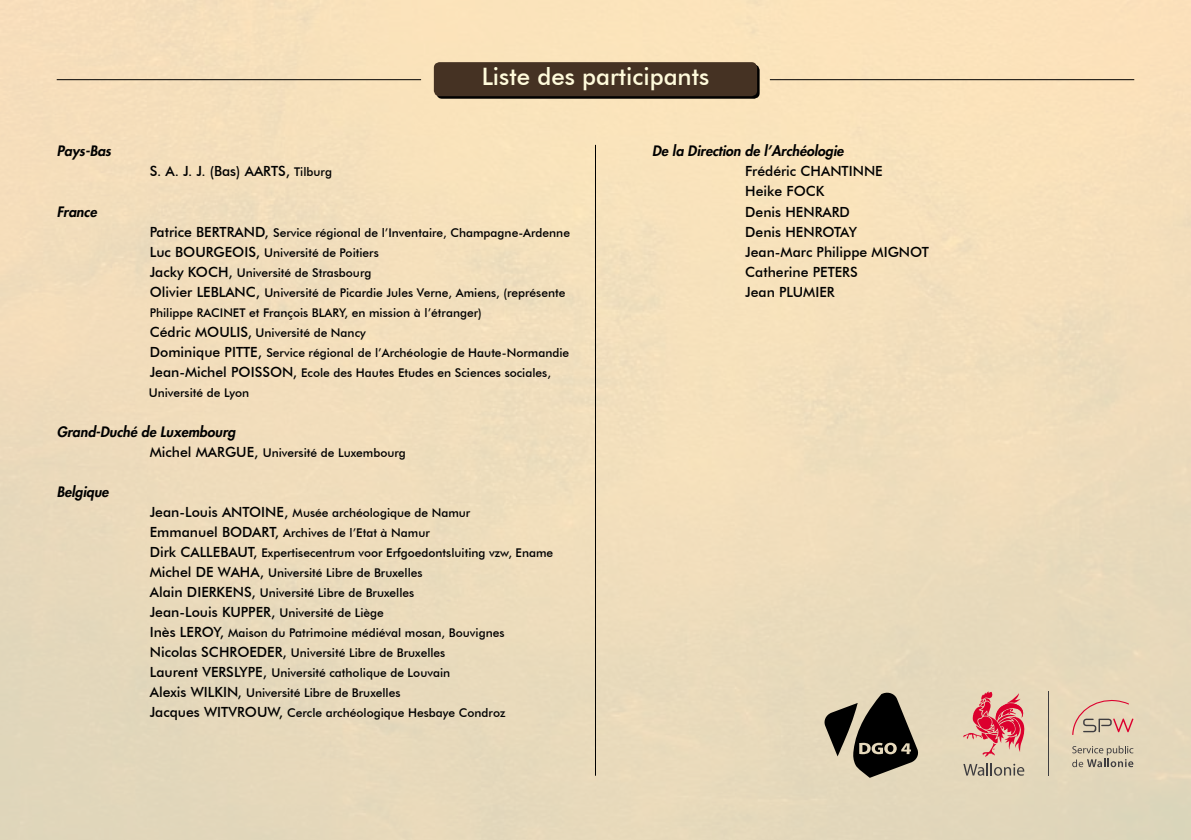
<style>
.page{position:relative;width:1191px;height:840px;background:#fff}
.page>*{position:absolute;margin:0;border:0;box-sizing:border-box;transform-origin:0 0}
.t1{font:500 24px "Futura BT";color:#fffbdb}
.t2{font:500 14px/20px "Futura BT";color:#000}
.t3{font:italic 800 14px "Futura Std";color:#000}
.t4{font:500 12px/20px "Futura BT";color:#000}
.s1{font-size:12px}
.s2{font-size:14px}
</style>
<div class="page">
<img style="left:0;top:0;width:1191px;height:839px">
<div style="left:436px;top:65px;width:323px;height:34px;background:#090604;border-radius:6px"></div>
<div style="left:434px;top:62px;width:323px;height:34px;background:#453223;border-radius:6px"></div>
<hr style="left:595px;top:145px;width:1px;height:630px;background:#000">
<hr style="left:57px;top:79px;width:364px;height:1px;background:#000">
<hr style="left:770px;top:79px;width:364px;height:1px;background:#000">
<svg style="left:963px;top:762px;width:61px;height:13px"></svg>
<svg style="left:963px;top:691px;width:61px;height:65px;background:#e28d8a"></svg>
<hr style="left:1048px;top:691px;width:1px;height:84px;background:#3e3d40">
<svg style="left:1072px;top:697px;width:61px;height:37px;background:#dcc1aa"></svg>
<svg style="left:1072px;top:745px;width:61px;height:21px"></svg>
<svg style="left:823px;top:691px;width:96px;height:86px;background:#716b5c"></svg>
<h1 class="t1" style="left:482px;top:61px;width:229px">Liste des participants</h1>
<p class="t3" style="left:57px;top:142px;width:56px">Pays-Bas</p>
<p class="t3" style="left:57px;top:202px;width:41px">France</p>
<p class="t2" style="left:150px;top:161px;width:184px">S. A. J. J. (Bas) AARTS, <span class="s1">Tilburg</span></p>
<p class="t4" style="left:149px;top:222px;width:423px"><span class="s2">Patrice BERTRAND,</span> Service régional de l’Inventaire, Champagne-Ardenne <span class="s2">Luc BOURGEOIS,</span> Université de Poitiers<br><span class="s2">Jacky KOCH,</span> Université de Strasbourg<br><span class="s2">Olivier LEBLANC,</span> Université de Picardie Jules Verne, Amiens, (représente Philippe RACINET et François BLARY, en mission à l’étranger)<br><span class="s2">Cédric MOULIS,</span> Université de Nancy<br><span class="s2">Dominique PITTE,</span> Service régional de l’Archéologie de Haute-Normandie <span class="s2">Jean-Michel POISSON,</span> Ecole des Hautes Etudes en Sciences sociales, Université de Lyon</p>
<p class="t3" style="left:57px;top:422px;width:180px">Grand-Duché de Luxembourg</p>
<p class="t4" style="left:150px;top:442px;width:258px"><span class="s2">Michel MARGUE,</span> Université de Luxembourg</p>
<p class="t3" style="left:57px;top:482px;width:53px">Belgique</p>
<p class="t4" style="left:150px;top:502px;width:405px"><span class="s2">Jean-Louis ANTOINE,</span> Musée archéologique de Namur<br><span class="s2">Emmanuel BODART,</span> Archives de l’Etat à Namur<br><span class="s2">Dirk CALLEBAUT,</span> Expertisecentrum voor Erfgoedontsluiting vzw, Ename <span class="s2">Michel DE WAHA,</span> Université Libre de Bruxelles<br><span class="s2">Alain DIERKENS,</span> Université Libre de Bruxelles</p>
<p class="t2" style="left:150px;top:601px;width:236px">Jean-Louis KUPPER, <span class="s1">Université de Liège</span></p>
<p class="t4" style="left:150px;top:622px;width:357px"><span class="s2">Inès LEROY,</span> Maison du Patrimoine médiéval mosan, Bouvignes <span class="s2">Nicolas SCHROEDER,</span> Université Libre de Bruxelles<br><span class="s2">Laurent VERSLYPE,</span> Université catholique de Louvain<br><span class="s2">Alexis WILKIN,</span> Université Libre de Bruxelles<br><span class="s2">Jacques WITVROUW,</span> Cercle archéologique Hesbaye Condroz</p>
<p class="t3" style="left:652px;top:142px;width:193px">De la Direction de l’Archéologie</p>
<p class="t2" style="left:745px;top:161px;width:185px">Frédéric CHANTINNE<br>Heike FOCK<br>Denis HENRARD<br>Denis HENROTAY<br>Jean-Marc Philippe MIGNOT<br>Catherine PETERS<br>Jean PLUMIER</p>
</div>
